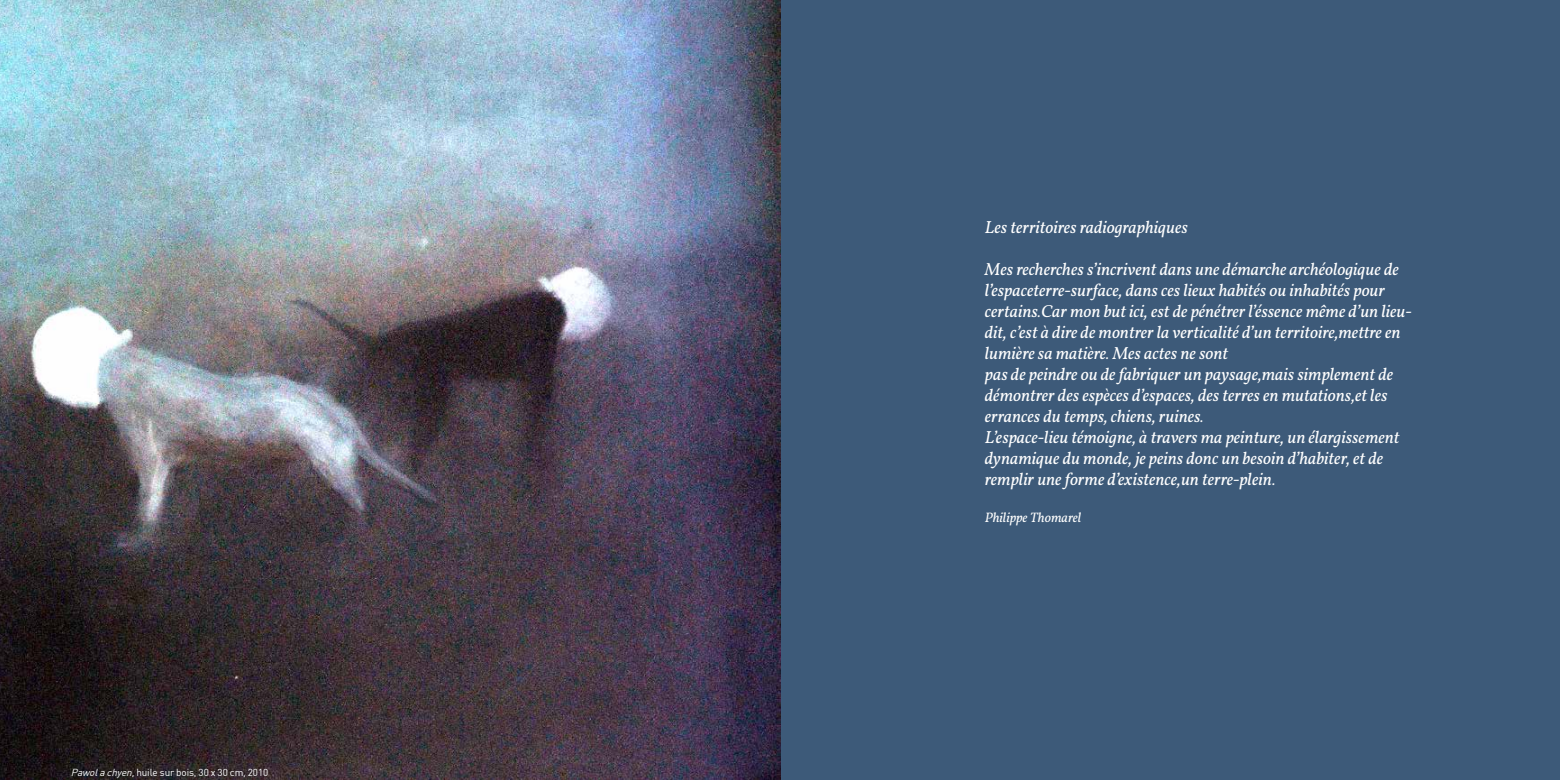
<style>
.page{position:relative;width:1560px;height:780px;background:#fff}
.page>*{position:absolute;margin:0;border:0;box-sizing:border-box;transform-origin:0 0}
.t1{font:italic 17.5px/21px "Vollkorn";color:#fff}
.t2{font:italic 13.75px "Vollkorn";color:#fff}
.t3{font:10px "DIN";letter-spacing:-.01em;color:#fff}
.s1{font-style:italic}
</style>
<div class="page">
<div style="left:780px;top:0;width:779px;height:780px;background:#3d5a79"></div>
<img style="left:0;top:0;width:780px;height:780px">
<p class="t3" style="left:71px;top:765px;width:199px"><span class="s1">Pawolachyen,</span>huile sur bois, 30 x 30 cm, 2010</p>
<p class="t1" style="left:984px;top:217px;width:204px">Les territoires radiographiques</p>
<p class="t1" style="left:984px;top:259px;width:428px">Mes recherches s’incrivent dans une démarche archéologique de l’espaceterre-surface, dans ces lieux habités ou inhabités pour certains.Car mon but ici, est de pénétrer l’éssence même d’un lieu&shy;dit, c’est à dire de montrer la verticalité d’un territoire,mettre en lumière sa matière. Mes actes ne sont<br>pas de peindre ou de fabriquer un paysage,mais simplement de démontrer des espèces d’espaces, des terres en mutations,et les errances du temps, chiens, ruines.<br>L’espace-lieu témoigne, à travers ma peinture, un élargissement dynamique du monde, je peins donc un besoin d’habiter, et de remplir une forme d’existence,un terre-plein.</p>
<p class="t2" style="left:984px;top:509px;width:98px">Philippe Thomarel</p>
</div>
